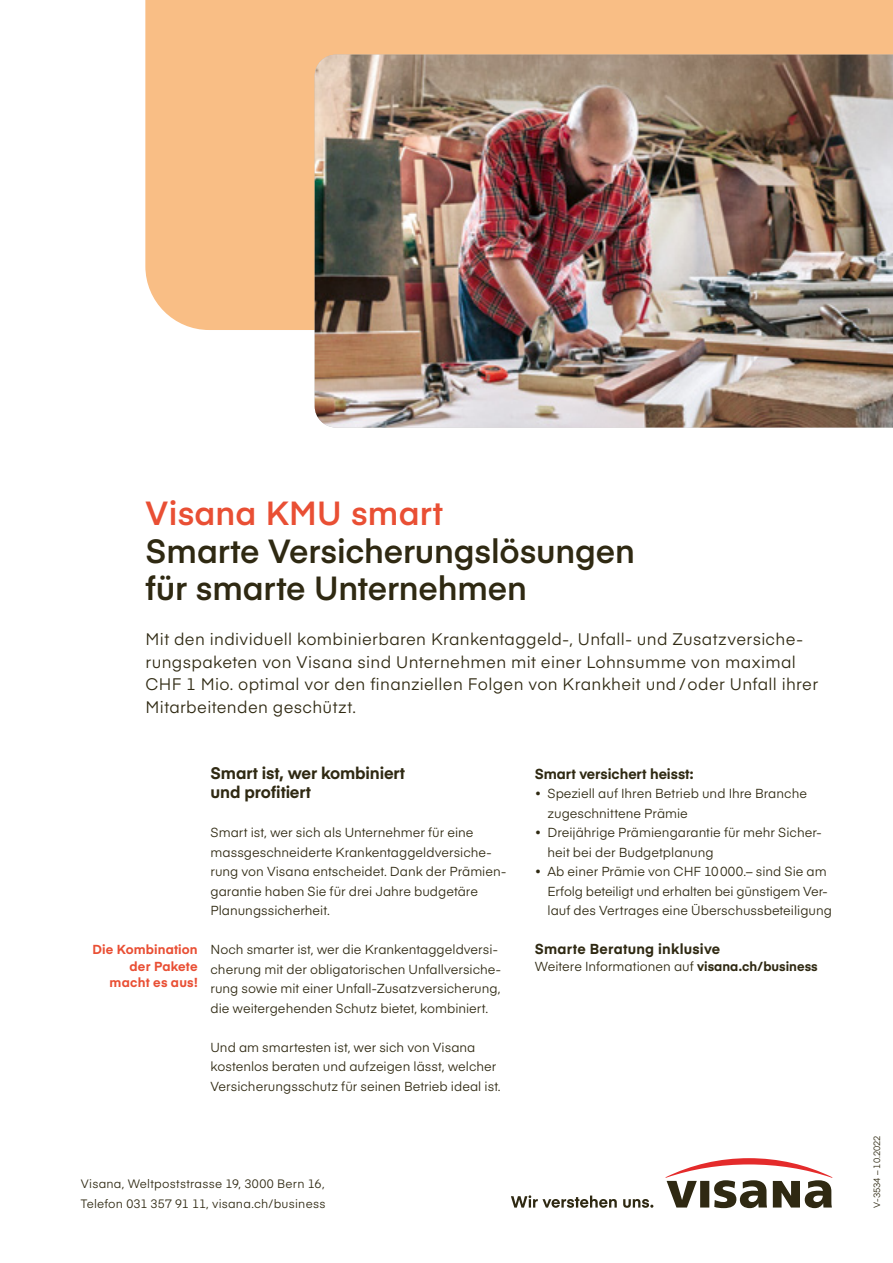
<style>
.page{position:relative;width:893px;height:1263px;background:#fff}
.page>*{position:absolute;margin:0;border:0;box-sizing:border-box;transform-origin:0 0}
.t1{font:600 33px/37.5px "Eina 03";letter-spacing:-.005em;color:#2f2912}
.t2{font:600 33px "Eina 03";letter-spacing:.01em;color:#e94f34}
.t3{font:16.5px/22.5px "Eina 03";letter-spacing:.02em;color:#2f2912}
.t4{font:700 16.5px/19.5px "Eina 03";letter-spacing:-.01em;color:#2f2912}
.t5{font:700 14.25px "Eina 03";letter-spacing:.015em;color:#2f2912}
.t6{font:12.9px/19.5px "Eina 03";color:#2f2912}
.t7{font:700 12.9px/16.5px "Eina 03";letter-spacing:.015em;color:#e94f34;text-align:right}
.t8{font:12px/19.5px "Eina 03";letter-spacing:.02em;color:#2f2912}
.t9{font:9px "Eina 03";color:#2f2912}
.s1{font-size:12.75px}
.s2{font-weight:700}
</style>
<div class="page">
<div style="left:145px;top:0;width:748px;height:330px;background:#f9be85"></div>
<img style="left:315px;top:55px;width:578px;height:372px">
<svg style="left:665px;top:1158px;width:167px;height:50px"></svg>
<svg style="left:511px;top:1195px;width:106px;height:13px"></svg>
<svg style="left:623px;top:1199px;width:30px;height:9px"></svg>
<h1 class="t2" style="left:146px;top:489px;width:299px">Visana KMU smart</h1>
<h1 class="t1" style="left:146px;top:530px;width:491px">Smarte Versicherungslösungen für smarte Unternehmen</h1>
<p class="t3" style="left:146px;top:627px;width:674px">Mit den individuell kombinierbaren Krankentaggeld-, Unfall- und Zusatzversiche&shy;rungspaketen von Visana sind Unternehmen mit einer Lohnsumme von maximal CHF 1 Mio. optimal vor den finanziellen Folgen von Krankheit und /oder Unfall ihrer Mitarbeitenden geschützt.</p>
<p class="t7" style="left:92px;top:940px;width:107px">Die Kombination der Pakete macht es aus!</p>
<p class="t4" style="left:210px;top:762px;width:196px">Smart ist, wer kombiniert und profitiert</p>
<p class="t6" style="left:210px;top:822px;width:297px">Smart ist, wer sich als Unternehmer für eine massgeschneiderte Krankentaggeldversiche&shy;rung von Visana entscheidet. Dank der Prämien&shy;garantie haben Sie für drei Jahre budgetäre Planungssicherheit.</p>
<p class="t6" style="left:210px;top:939px;width:292px">Noch smarter ist, wer die Krankentaggeldversi&shy;cherung mit der obligatorischen Unfallversiche&shy;rung sowie mit einer Unfall-Zusatzversicherung, die weitergehenden Schutz bietet, kombiniert.</p>
<p class="t6" style="left:210px;top:1036px;width:292px">Und am smartesten ist, wer sich von Visana kostenlos beraten und aufzeigen lässt, welcher<br>Versicherungsschutz für seinen Betrieb ideal ist.</p>
<p class="t5" style="left:535px;top:763px;width:160px">Smart versichert heisst:</p>
<p class="t6" style="left:547px;top:783px;width:261px;text-indent:-13px"><span class="s1">•</span> Speziell auf Ihren Betrieb und Ihre Branche zugeschnittene Prämie</p>
<p class="t6" style="left:547px;top:822px;width:276px;text-indent:-13px"><span class="s1">•</span> Dreijährige Prämiengarantie für mehr Sicher&shy;heit bei der Budgetplanung</p>
<p class="t6" style="left:547px;top:861px;width:286px;text-indent:-13px"><span class="s1">•</span> Ab einer Prämie von CHF 10000.– sind Sie am<br>Erfolg beteiligt und erhalten bei günstigem Ver&shy;lauf des Vertrages eine Überschussbeteiligung</p>
<p class="t5" style="left:535px;top:938px;width:187px">Smarte Beratung inklusive</p>
<p class="t6" style="left:535px;top:956px;width:285px">Weitere Informationen auf <span class="s2">visana.ch/business</span></p>
<p class="t8" style="left:81px;top:1173px;width:246px">Visana, Weltpoststrasse 19, 3000 Bern 16,<br>Telefon 031 357 91 11, visana.ch/business</p>
<p class="t9" style="left:870px;top:1207px;width:74px;rotate:-90deg">V-3534 – 10.2022</p>
</div>
